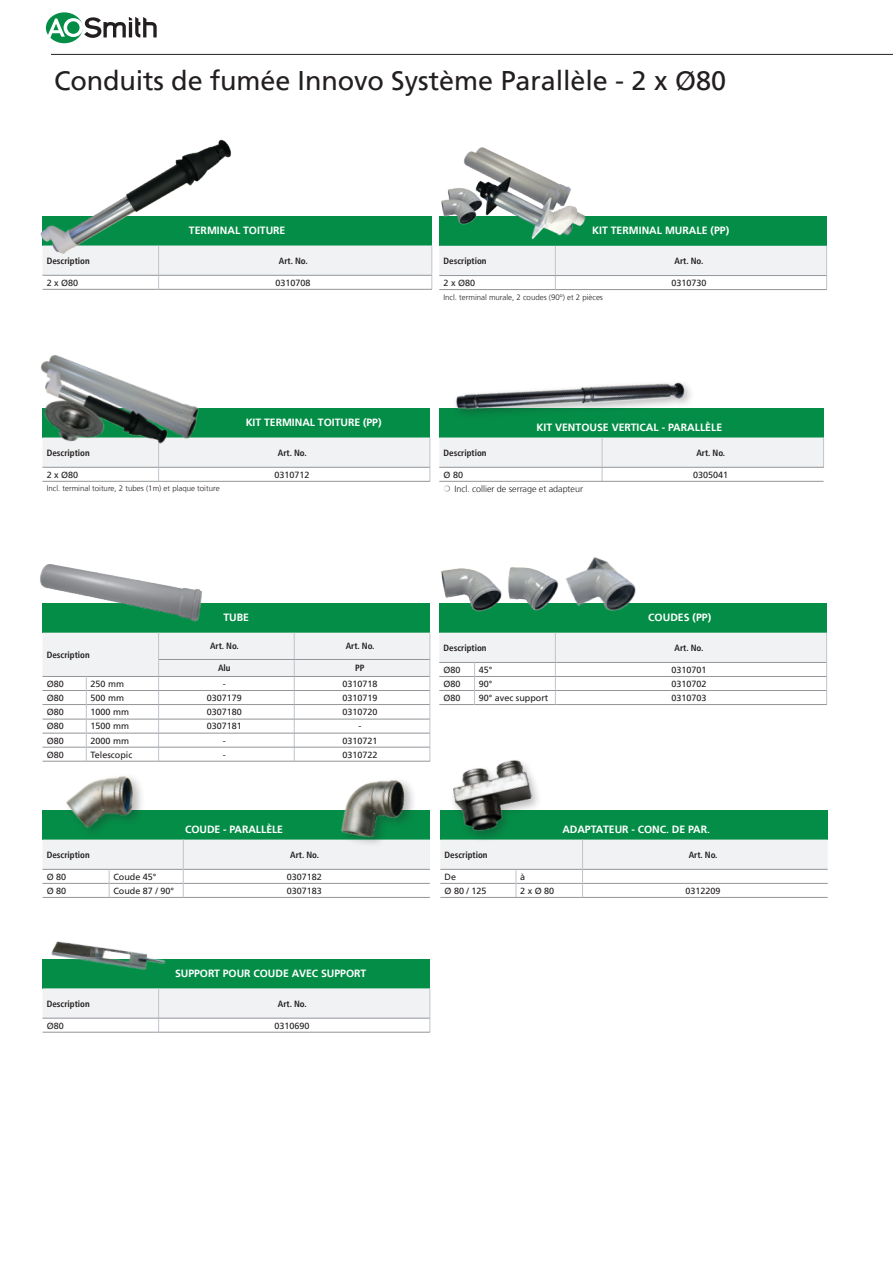
<style>
.page{position:relative;width:893px;height:1263px;background:#fff}
.page>*{position:absolute;margin:0;border:0;box-sizing:border-box;transform-origin:0 0}
.t1{font:27px "Frutiger LT";letter-spacing:-.005em;color:#231f20}
.t2{font:700 10.5px "Frutiger LT";letter-spacing:-.005em;color:#fff}
.t3{font:9px "Frutiger LT";color:#231f20}
.t4{font:700 condensed 9px "Frutiger LT";color:#231f20}
.t5{font:300 9px "Frutiger LT";letter-spacing:-.005em;color:#231f20}
.t6{font:300 7.8px "Frutiger LT";color:#231f20}
</style>
<div class="page">
<div style="left:43px;top:959px;width:387px;height:29px;background:#048d47"></div>
<hr style="left:43px;top:1032px;width:116px;height:1px;background:#939598">
<svg style="left:43px;top:988px;width:388px;height:44px"></svg>
<hr style="left:159px;top:1018px;width:271px;height:1px;background:#939598">
<hr style="left:159px;top:1032px;width:271px;height:1px;background:#939598">
<img style="left:42px;top:941px;width:124px;height:42px">
<div style="left:43px;top:408px;width:387px;height:29px;background:#048d47"></div>
<hr style="left:43px;top:481px;width:116px;height:1px;background:#939598">
<svg style="left:43px;top:437px;width:383px;height:44px"></svg>
<hr style="left:159px;top:467px;width:271px;height:1px;background:#939598">
<hr style="left:159px;top:481px;width:271px;height:1px;background:#939598">
<div style="left:43px;top:216px;width:389px;height:29px;background:#048d47"></div>
<hr style="left:43px;top:289px;width:116px;height:1px;background:#939598">
<svg style="left:43px;top:245px;width:390px;height:44px"></svg>
<hr style="left:159px;top:275px;width:273px;height:1px;background:#939598">
<hr style="left:159px;top:289px;width:273px;height:1px;background:#939598">
<div style="left:43px;top:603px;width:387px;height:30px;background:#048d47"></div>
<hr style="left:43px;top:761px;width:43px;height:1px;background:#939598">
<svg style="left:43px;top:633px;width:388px;height:128px"></svg>
<hr style="left:159px;top:690px;width:135px;height:1px;background:#939598">
<hr style="left:294px;top:690px;width:136px;height:1px;background:#939598">
<hr style="left:159px;top:704px;width:135px;height:1px;background:#939598">
<hr style="left:159px;top:719px;width:135px;height:1px;background:#939598">
<hr style="left:159px;top:733px;width:135px;height:1px;background:#939598">
<hr style="left:159px;top:747px;width:135px;height:1px;background:#939598">
<hr style="left:159px;top:761px;width:135px;height:1px;background:#939598">
<hr style="left:159px;top:659px;width:135px;height:1px;background:#939598">
<hr style="left:294px;top:659px;width:136px;height:1px;background:#939598">
<hr style="left:159px;top:676px;width:135px;height:1px;background:#939598">
<hr style="left:294px;top:676px;width:136px;height:1px;background:#939598">
<div style="left:439px;top:603px;width:388px;height:30px;background:#048d47"></div>
<hr style="left:439px;top:704px;width:36px;height:1px;background:#939598">
<hr style="left:475px;top:704px;width:80px;height:1px;background:#939598">
<svg style="left:439px;top:633px;width:388px;height:71px"></svg>
<hr style="left:555px;top:662px;width:271px;height:1px;background:#939598">
<hr style="left:555px;top:676px;width:271px;height:1px;background:#939598">
<hr style="left:555px;top:690px;width:271px;height:1px;background:#939598">
<hr style="left:555px;top:704px;width:272px;height:1px;background:#939598">
<div style="left:439px;top:216px;width:388px;height:30px;background:#048d47"></div>
<svg style="left:439px;top:246px;width:388px;height:43px"></svg>
<hr style="left:555px;top:275px;width:271px;height:1px;background:#939598">
<hr style="left:555px;top:289px;width:272px;height:1px;background:#939598">
<img style="left:40px;top:564px;width:162px;height:62px">
<img style="left:439px;top:147px;width:166px;height:101px">
<img style="left:40px;top:355px;width:169px;height:111px">
<img style="left:441px;top:568px;width:61px;height:44px">
<img style="left:508px;top:567px;width:50px;height:44px">
<img style="left:558px;top:557px;width:78px;height:54px">
<img style="left:40px;top:139px;width:210px;height:126px">
<div style="left:439px;top:408px;width:385px;height:29px;background:#048d47"></div>
<svg style="left:710px;top:437px;width:114px;height:44px"></svg>
<hr style="left:602px;top:481px;width:221px;height:1px;background:#939598">
<hr style="left:823px;top:437px;width:1px;height:30px;background:#bfc4cc">
<hr style="left:602px;top:467px;width:222px;height:1px;background:#939598">
<img style="left:426px;top:265px;width:284px;height:227px">
<div style="left:43px;top:810px;width:387px;height:29px;background:#048d47"></div>
<hr style="left:43px;top:897px;width:66px;height:1px;background:#939598">
<hr style="left:109px;top:897px;width:74px;height:1px;background:#939598">
<hr style="left:183px;top:897px;width:247px;height:1px;background:#939598">
<svg style="left:43px;top:839px;width:240px;height:58px"></svg>
<div style="left:440px;top:810px;width:388px;height:29px;background:#048d47"></div>
<svg style="left:440px;top:839px;width:388px;height:58px"></svg>
<hr style="left:440px;top:897px;width:76px;height:1px;background:#939598">
<hr style="left:516px;top:897px;width:67px;height:1px;background:#939598">
<hr style="left:583px;top:897px;width:245px;height:1px;background:#939598">
<img style="left:440px;top:760px;width:128px;height:103px">
<img style="left:52px;top:749px;width:109px;height:107px">
<img style="left:283px;top:697px;width:148px;height:187px">
<hr style="left:892px;top:0;width:1px;height:54px;background:#048d47">
<div style="left:46px;top:12px;width:37px;height:31px;background:#048d47;border-radius:50%"></div>
<svg style="left:47px;top:17px;width:110px;height:21px"></svg>
<hr style="left:51px;top:54px;width:842px;height:1px;background:#231f20">
<h1 class="t1" style="left:54px;top:65px;width:674px">Conduits de fumée Innovo Système Parallèle - 2 x Ø80</h1>
<p class="t2" style="left:189px;top:224px;width:98px">TERMINAL TOITURE</p>
<p class="t4" style="left:47px;top:255px;width:45px">Description</p>
<p class="t4" style="left:279px;top:255px;width:30px">Art. No.</p>
<p class="t3" style="left:47px;top:277px;width:33px">2 x Ø80</p>
<p class="t3" style="left:276px;top:277px;width:37px">0310708</p>
<p class="t2" style="left:246px;top:416px;width:137px">KIT TERMINAL TOITURE (PP)</p>
<p class="t4" style="left:47px;top:447px;width:45px">Description</p>
<p class="t4" style="left:278px;top:447px;width:30px">Art. No.</p>
<p class="t3" style="left:47px;top:469px;width:33px">2 x Ø80</p>
<p class="t3" style="left:275px;top:469px;width:37px">0310712</p>
<p class="t6" style="left:47px;top:484px;width:174px">Incl. terminal toiture, 2 tubes (1m) et plaque toiture</p>
<p class="t4" style="left:47px;top:649px;width:45px">Description</p>
<p class="t2" style="left:223px;top:611px;width:27px">TUBE</p>
<p class="t4" style="left:210px;top:641px;width:30px">Art. No.</p>
<p class="t4" style="left:346px;top:641px;width:30px">Art. No.</p>
<p class="t4" style="left:218px;top:663px;width:14px">Alu</p>
<p class="t4" style="left:355px;top:663px;width:11px">PP</p>
<p class="t3" style="left:47px;top:678px;width:19px">Ø80</p>
<p class="t3" style="left:91px;top:678px;width:35px">250 mm</p>
<p class="t3" style="left:223px;top:678px;width:4px">-</p>
<p class="t3" style="left:342px;top:678px;width:37px">0310718</p>
<p class="t3" style="left:47px;top:692px;width:19px">Ø80</p>
<p class="t3" style="left:91px;top:692px;width:35px">500 mm</p>
<p class="t3" style="left:207px;top:692px;width:37px">0307179</p>
<p class="t3" style="left:342px;top:692px;width:37px">0310719</p>
<p class="t3" style="left:47px;top:707px;width:19px">Ø80</p>
<p class="t3" style="left:91px;top:707px;width:40px">1000 mm</p>
<p class="t3" style="left:207px;top:707px;width:37px">0307180</p>
<p class="t3" style="left:342px;top:707px;width:37px">0310720</p>
<p class="t3" style="left:47px;top:721px;width:19px">Ø80</p>
<p class="t3" style="left:91px;top:721px;width:40px">1500 mm</p>
<p class="t3" style="left:207px;top:721px;width:37px">0307181</p>
<p class="t3" style="left:358px;top:721px;width:4px">-</p>
<p class="t3" style="left:47px;top:735px;width:19px">Ø80</p>
<p class="t3" style="left:91px;top:735px;width:40px">2000 mm</p>
<p class="t3" style="left:223px;top:735px;width:4px">-</p>
<p class="t3" style="left:342px;top:735px;width:37px">0310721</p>
<p class="t3" style="left:47px;top:749px;width:19px">Ø80</p>
<p class="t3" style="left:91px;top:749px;width:43px">Telescopic</p>
<p class="t3" style="left:223px;top:749px;width:4px">-</p>
<p class="t3" style="left:342px;top:749px;width:37px">0310722</p>
<p class="t2" style="left:185px;top:823px;width:100px">COUDE - PARALLÈLE</p>
<p class="t4" style="left:47px;top:849px;width:45px">Description</p>
<p class="t4" style="left:290px;top:849px;width:30px">Art. No.</p>
<p class="t3" style="left:47px;top:871px;width:21px">Ø 80</p>
<p class="t3" style="left:113px;top:871px;width:45px">Coude 45°</p>
<p class="t3" style="left:287px;top:871px;width:37px">0307182</p>
<p class="t3" style="left:47px;top:885px;width:21px">Ø 80</p>
<p class="t3" style="left:113px;top:885px;width:62px">Coude 87 / 90°</p>
<p class="t3" style="left:287px;top:885px;width:37px">0307183</p>
<p class="t2" style="left:175px;top:967px;width:193px">SUPPORT POUR COUDE AVEC SUPPORT</p>
<p class="t4" style="left:47px;top:998px;width:45px">Description</p>
<p class="t4" style="left:278px;top:998px;width:30px">Art. No.</p>
<p class="t3" style="left:47px;top:1020px;width:19px">Ø80</p>
<p class="t3" style="left:275px;top:1020px;width:37px">0310690</p>
<p class="t2" style="left:592px;top:225px;width:139px">KIT TERMINAL MURALE (PP)</p>
<p class="t4" style="left:443px;top:255px;width:45px">Description</p>
<p class="t4" style="left:675px;top:255px;width:30px">Art. No.</p>
<p class="t3" style="left:443px;top:277px;width:33px">2 x Ø80</p>
<p class="t3" style="left:671px;top:277px;width:37px">0310730</p>
<p class="t6" style="left:443px;top:292px;width:161px">Incl. terminal murale, 2 coudes (90º) et 2 pièces</p>
<p class="t2" style="left:536px;top:421px;width:187px">KIT VENTOUSE VERTICAL - PARALLÈLE</p>
<p class="t4" style="left:443px;top:447px;width:45px">Description</p>
<p class="t4" style="left:696px;top:447px;width:30px">Art. No.</p>
<p class="t3" style="left:443px;top:469px;width:21px">Ø 80</p>
<p class="t3" style="left:693px;top:469px;width:37px">0305041</p>
<p class="t5" style="left:455px;top:484px;width:130px">Incl. collier de serrage et adapteur</p>
<p class="t2" style="left:648px;top:611px;width:65px">COUDES (PP)</p>
<p class="t4" style="left:443px;top:642px;width:45px">Description</p>
<p class="t4" style="left:675px;top:642px;width:30px">Art. No.</p>
<p class="t3" style="left:443px;top:664px;width:19px">Ø80</p>
<p class="t3" style="left:479px;top:664px;width:15px">45°</p>
<p class="t3" style="left:671px;top:664px;width:37px">0310701</p>
<p class="t3" style="left:443px;top:678px;width:19px">Ø80</p>
<p class="t3" style="left:479px;top:678px;width:15px">90°</p>
<p class="t3" style="left:671px;top:678px;width:37px">0310702</p>
<p class="t3" style="left:443px;top:692px;width:19px">Ø80</p>
<p class="t3" style="left:479px;top:692px;width:71px">90° avec support</p>
<p class="t3" style="left:671px;top:692px;width:37px">0310703</p>
<p class="t2" style="left:562px;top:823px;width:149px">ADAPTATEUR - CONC. DE PAR.</p>
<p class="t4" style="left:445px;top:849px;width:45px">Description</p>
<p class="t4" style="left:689px;top:849px;width:30px">Art. No.</p>
<p class="t3" style="left:445px;top:871px;width:13px">De</p>
<p class="t3" style="left:520px;top:871px;width:7px">à</p>
<p class="t3" style="left:445px;top:885px;width:44px">Ø 80 / 125</p>
<p class="t3" style="left:520px;top:885px;width:36px">2 x Ø 80</p>
<p class="t3" style="left:685px;top:885px;width:37px">0312209</p>
</div>
